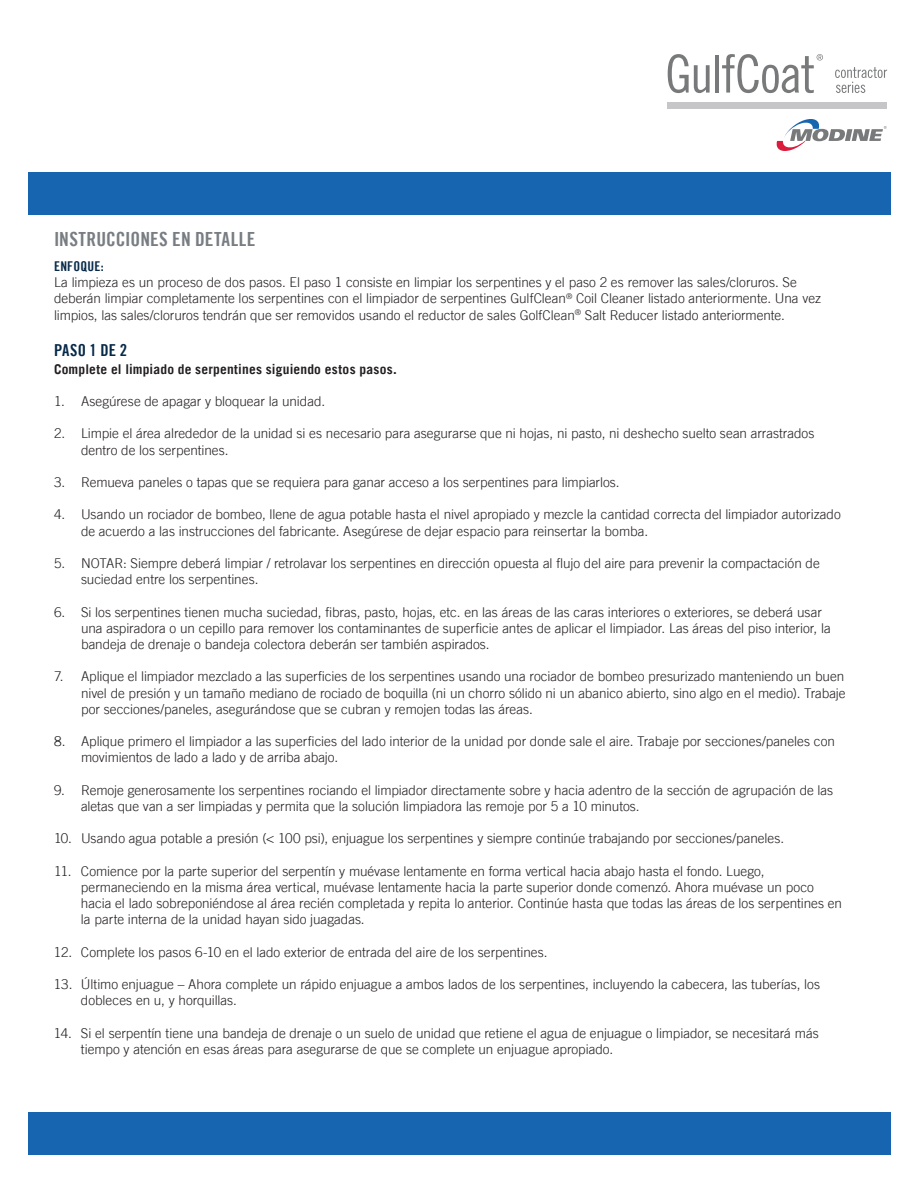
<style>
.page{position:relative;width:918px;height:1188px;background:#fff}
.page>*{position:absolute;margin:0;border:0;box-sizing:border-box;transform-origin:0 0}
.t1{font:19.5px "Trade Gothic LT Bold Cond Twenty";letter-spacing:.005em;color:#787d83}
.t2{font:16.5px "Trade Gothic LT Bold Cond Twenty";letter-spacing:.01em;color:#072948}
.t3{font:300 13.5px/16.2px "Trade Gothic LT";color:#231f20}
.t4{font:700 13.5px "Trade Gothic LT";letter-spacing:.015em;color:#231f20}
.t5{font:13.5px "Trade Gothic LT Bold Cond Twenty";letter-spacing:.02em;color:#072948}
</style>
<div class="page">
<div style="left:28px;top:172px;width:862px;height:42px;background:#1764b0"></div>
<div style="left:28px;top:1113px;width:862px;height:42px;background:#1764b0"></div>
<div style="left:668px;top:102px;width:219px;height:6px;background:#c6c6c8"></div>
<svg style="left:668px;top:54px;width:42px;height:39px"></svg>
<hr style="left:715px;top:55px;width:4px;height:38px;background:#78797a">
<svg style="left:835px;top:67px;width:52px;height:26px"></svg>
<svg style="left:776px;top:119px;width:111px;height:32px"></svg>
<svg style="left:722px;top:54px;width:101px;height:39px"></svg>
<h1 class="t1" style="left:54px;top:227px;width:203px">INSTRUCCIONES EN DETALLE</h1>
<p class="t5" style="left:54px;top:258px;width:51px">ENFOQUE:</p>
<p class="t3" style="left:54px;top:274px;width:769px">La limpieza es un proceso de dos pasos. El paso 1 consiste en limpiar los serpentines y el paso 2 es remover las sales/cloruros. Se deberán limpiar completamente los serpentines con el limpiador de serpentines GulfClean<sup>®</sup> Coil Cleaner listado anteriormente. Una vez limpios, las sales/cloruros tendrán que ser removidos usando el reductor de sales GolfClean<sup>®</sup> Salt Reducer listado anteriormente.</p>
<p class="t2" style="left:54px;top:340px;width:75px">PASO 1 DE 2</p>
<p class="t4" style="left:54px;top:361px;width:344px">Complete el limpiado de serpentines siguiendo estos pasos.</p>
<p class="t3" style="left:54px;top:393px;width:273px">1. Asegúrese de apagar y bloquear la unidad.</p>
<p class="t3" style="left:81px;top:425px;width:735px;text-indent:-27px">2. Limpie el área alrededor de la unidad si es necesario para asegurarse que ni hojas, ni pasto, ni deshecho suelto sean arrastrados dentro de los serpentines.</p>
<p class="t3" style="left:54px;top:474px;width:567px">3. Remueva paneles o tapas que se requiera para ganar acceso a los serpentines para limpiarlos.</p>
<p class="t3" style="left:81px;top:506px;width:761px;text-indent:-27px">4. Usando un rociador de bombeo, llene de agua potable hasta el nivel apropiado y mezcle la cantidad correcta del limpiador autorizado de acuerdo a las instrucciones del fabricante. Asegúrese de dejar espacio para reinsertar la bomba.</p>
<p class="t3" style="left:81px;top:555px;width:740px;text-indent:-27px">5. NOTAR: Siempre deberá limpiar / retrolavar los serpentines en dirección opuesta al flujo del aire para prevenir la compactación de suciedad entre los serpentines.</p>
<p class="t3" style="left:81px;top:604px;width:751px;text-indent:-27px">6. Si los serpentines tienen mucha suciedad, fibras, pasto, hojas, etc. en las áreas de las caras interiores o exteriores, se deberá usar una aspiradora o un cepillo para remover los contaminantes de superficie antes de aplicar el limpiador. Las áreas del piso interior, la bandeja de drenaje o bandeja colectora deberán ser también aspirados.</p>
<p class="t3" style="left:81px;top:668px;width:766px;text-align:justify;text-indent:-27px">7. Aplique el limpiador mezclado a las superficies de los serpentines usando una rociador de bombeo presurizado manteniendo un buen nivel de presión y un tamaño mediano de rociado de boquilla (ni un chorro sólido ni un abanico abierto, sino algo en el medio). Trabaje por secciones/paneles, asegurándose que se cubran y remojen todas las áreas.</p>
<p class="t3" style="left:81px;top:733px;width:755px;text-indent:-27px">8. Aplique primero el limpiador a las superficies del lado interior de la unidad por donde sale el aire. Trabaje por secciones/paneles con movimientos de lado a lado y de arriba abajo.</p>
<p class="t3" style="left:81px;top:782px;width:754px;text-indent:-27px">9. Remoje generosamente los serpentines rociando el limpiador directamente sobre y hacia adentro de la sección de agrupación de las aletas que van a ser limpiadas y permita que la solución limpiadora las remoje por 5 a 10 minutos.</p>
<p class="t3" style="left:54px;top:830px;width:732px">10. Usando agua potable a presión (&lt; 100 psi), enjuague los serpentines y siempre continúe trabajando por secciones/paneles.</p>
<p class="t3" style="left:81px;top:863px;width:763px;text-indent:-27px">11. Comience por la parte superior del serpentín y muévase lentamente en forma vertical hacia abajo hasta el fondo. Luego, permaneciendo en la misma área vertical, muévase lentamente hacia la parte superior donde comenzó. Ahora muévase un poco hacia el lado sobreponiéndose al área recién completada y repita lo anterior. Continúe hasta que todas las áreas de los serpentines en la parte interna de la unidad hayan sido juagadas.</p>
<p class="t3" style="left:54px;top:944px;width:495px">12. Complete los pasos 6-10 en el lado exterior de entrada del aire de los serpentines.</p>
<p class="t3" style="left:81px;top:976px;width:741px;text-indent:-27px">13. Último enjuague – Ahora complete un rápido enjuague a ambos lados de los serpentines, incluyendo la cabecera, las tuberías, los dobleces en u, y horquillas.</p>
<p class="t3" style="left:81px;top:1025px;width:739px;text-indent:-27px">14. Si el serpentín tiene una bandeja de drenaje o un suelo de unidad que retiene el agua de enjuague o limpiador, se necesitará más tiempo y atención en esas áreas para asegurarse de que se complete un enjuague apropiado.</p>
</div>
